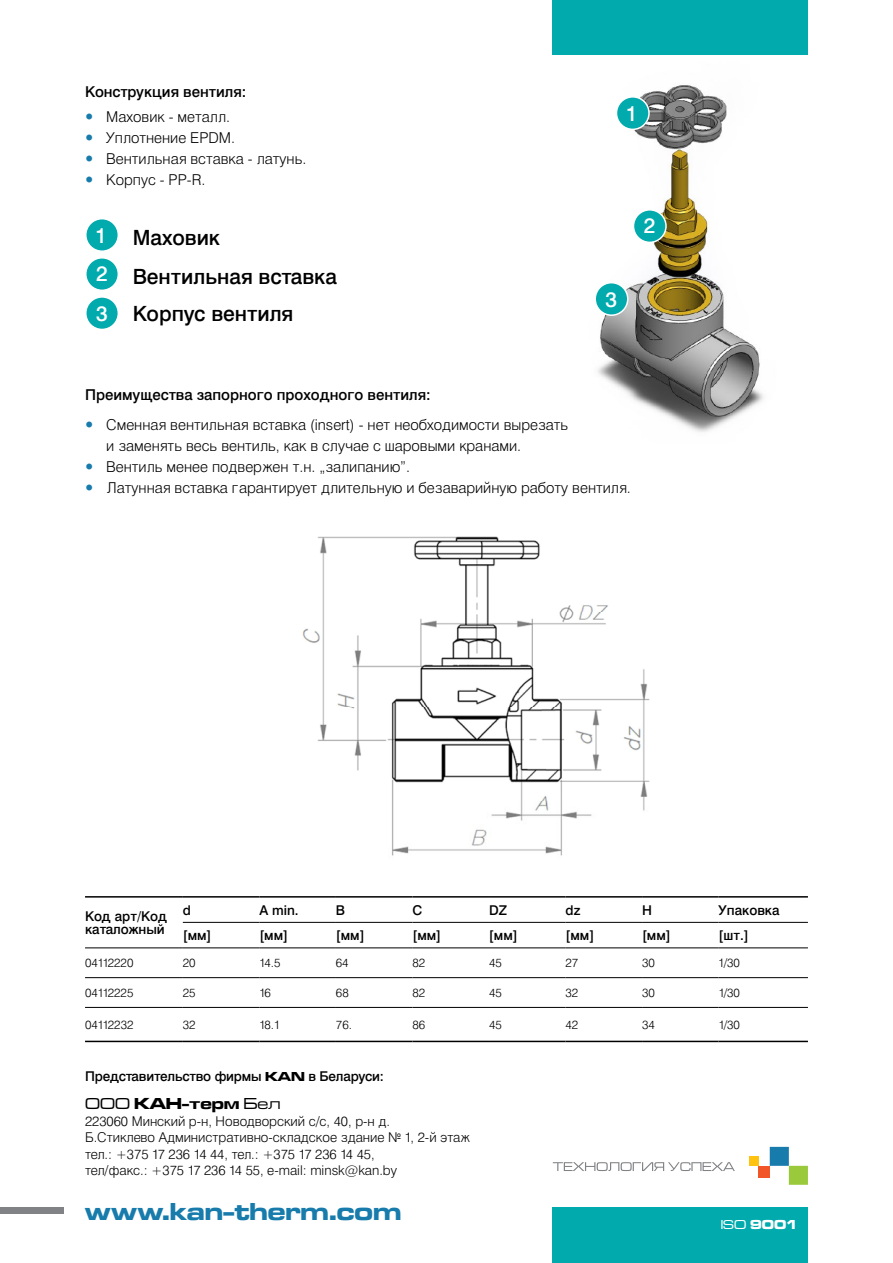
<style>
.page{position:relative;width:893px;height:1263px;background:#fff}
.page>*{position:absolute;margin:0;border:0;box-sizing:border-box;transform-origin:0 0}
.t1{font:25.5px "Microgramma D Bol Ext";color:#177bac}
.t2{font:21px/38.2px "Swiss 721 Md AT";color:#000}
.t3{font:21px "Swis 721 Md EU";color:#fff}
.t4{font:700 19.05px "Tahoma";letter-spacing:-.005em;color:#000}
.t5{font:16.5px "Microgramma D Bol Ext";color:#000}
.t6{font:15px/21px "Swiss 721 Lt AT";color:#000}
.t7{font:15px "Swiss 721 Md AT";color:#000}
.t8{font:13.5px/16.5px "Swiss 721 Lt AT";color:#000}
.t9{font:13.5px/13.5px "Swiss 721 Md AT";color:#000}
.t10{font:13.5px "Microgramma D Bol Ext";color:#fff}
.t11{font:12px "Swiss 721 Lt AT";color:#000}
.s1{font-family:"Microgramma D Bol Ext"}
.s2{font-family:"mikro Kan";font-weight:500}
.s3{font-family:"Microgramma D Med Ext"}
</style>
<div class="page">
<div style="left:553px;top:0;width:255px;height:55px;background:#00aaad"></div>
<div style="left:553px;top:1208px;width:255px;height:55px;background:#00aaad"></div>
<div style="left:0;top:1208px;width:64px;height:6px;background:#808285"></div>
<img style="left:598px;top:85px;width:166px;height:347px">
<div style="left:86px;top:219px;width:32px;height:32px;background:#00aaad;border-radius:50%"></div>
<div style="left:85px;top:218px;width:34px;height:34px;border:2px solid #fff;border-radius:50%"></div>
<div style="left:616px;top:97px;width:33px;height:32px;background:#00aaad;border-radius:50%"></div>
<div style="left:616px;top:96px;width:34px;height:34px;border:2px solid #fff;border-radius:50%"></div>
<div style="left:86px;top:258px;width:32px;height:32px;background:#00aaad;border-radius:50%"></div>
<div style="left:85px;top:257px;width:34px;height:34px;border:2px solid #fff;border-radius:50%"></div>
<div style="left:633px;top:210px;width:33px;height:32px;background:#00aaad;border-radius:50%"></div>
<div style="left:633px;top:209px;width:34px;height:34px;border:2px solid #fff;border-radius:50%"></div>
<div style="left:86px;top:297px;width:32px;height:32px;background:#00aaad;border-radius:50%"></div>
<div style="left:85px;top:296px;width:34px;height:34px;border:2px solid #fff;border-radius:50%"></div>
<div style="left:595px;top:283px;width:33px;height:32px;background:#00aaad;border-radius:50%"></div>
<div style="left:594px;top:282px;width:34px;height:34px;border:2px solid #fff;border-radius:50%"></div>
<img style="left:302px;top:536px;width:348px;height:320px">
<hr style="left:259px;top:922px;width:77px;height:1px;background:#000">
<hr style="left:336px;top:922px;width:76px;height:1px;background:#000">
<hr style="left:412px;top:922px;width:77px;height:1px;background:#000">
<hr style="left:489px;top:922px;width:77px;height:1px;background:#000">
<hr style="left:566px;top:922px;width:76px;height:1px;background:#000">
<hr style="left:642px;top:922px;width:77px;height:1px;background:#000">
<hr style="left:719px;top:922px;width:89px;height:1px;background:#000">
<hr style="left:259px;top:947px;width:77px;height:1px;background:#000">
<hr style="left:336px;top:947px;width:76px;height:1px;background:#000">
<hr style="left:412px;top:947px;width:77px;height:1px;background:#000">
<hr style="left:489px;top:947px;width:77px;height:1px;background:#000">
<hr style="left:566px;top:947px;width:76px;height:1px;background:#000">
<hr style="left:642px;top:947px;width:77px;height:1px;background:#000">
<hr style="left:719px;top:947px;width:89px;height:1px;background:#000">
<hr style="left:85px;top:977px;width:98px;height:1px;background:#000">
<hr style="left:183px;top:977px;width:76px;height:1px;background:#000">
<hr style="left:259px;top:977px;width:77px;height:1px;background:#000">
<hr style="left:336px;top:977px;width:76px;height:1px;background:#000">
<hr style="left:412px;top:977px;width:77px;height:1px;background:#000">
<hr style="left:489px;top:977px;width:77px;height:1px;background:#000">
<hr style="left:566px;top:977px;width:76px;height:1px;background:#000">
<hr style="left:642px;top:977px;width:77px;height:1px;background:#000">
<hr style="left:719px;top:977px;width:89px;height:1px;background:#000">
<hr style="left:85px;top:1007px;width:98px;height:1px;background:#000">
<hr style="left:183px;top:1007px;width:76px;height:1px;background:#000">
<hr style="left:259px;top:1007px;width:77px;height:1px;background:#000">
<hr style="left:336px;top:1007px;width:76px;height:1px;background:#000">
<hr style="left:412px;top:1007px;width:77px;height:1px;background:#000">
<hr style="left:489px;top:1007px;width:77px;height:1px;background:#000">
<hr style="left:566px;top:1007px;width:76px;height:1px;background:#000">
<hr style="left:642px;top:1007px;width:77px;height:1px;background:#000">
<hr style="left:719px;top:1007px;width:89px;height:1px;background:#000">
<hr style="left:259px;top:896px;width:77px;height:1px;background:#000">
<hr style="left:336px;top:896px;width:76px;height:1px;background:#000">
<hr style="left:412px;top:896px;width:77px;height:1px;background:#000">
<hr style="left:489px;top:896px;width:77px;height:1px;background:#000">
<hr style="left:566px;top:896px;width:76px;height:1px;background:#000">
<hr style="left:642px;top:896px;width:77px;height:1px;background:#000">
<hr style="left:719px;top:896px;width:89px;height:1px;background:#000">
<hr style="left:85px;top:1041px;width:98px;height:1px;background:#000">
<hr style="left:183px;top:1041px;width:76px;height:1px;background:#000">
<hr style="left:259px;top:1041px;width:77px;height:1px;background:#000">
<hr style="left:336px;top:1041px;width:76px;height:1px;background:#000">
<hr style="left:412px;top:1041px;width:77px;height:1px;background:#000">
<hr style="left:489px;top:1041px;width:77px;height:1px;background:#000">
<hr style="left:566px;top:1041px;width:76px;height:1px;background:#000">
<hr style="left:642px;top:1041px;width:77px;height:1px;background:#000">
<hr style="left:719px;top:1041px;width:89px;height:1px;background:#000">
<hr style="left:85px;top:896px;width:98px;height:1px;background:#000">
<hr style="left:183px;top:896px;width:76px;height:1px;background:#000">
<hr style="left:183px;top:922px;width:76px;height:1px;background:#000">
<hr style="left:85px;top:947px;width:98px;height:1px;background:#000">
<hr style="left:183px;top:947px;width:76px;height:1px;background:#000">
<div style="left:758px;top:1166px;width:12px;height:11px;background:#f15628"></div>
<div style="left:749px;top:1156px;width:9px;height:10px;background:#ffc20e"></div>
<div style="left:789px;top:1166px;width:19px;height:19px;background:#9aca3c"></div>
<div style="left:770px;top:1147px;width:19px;height:19px;background:#177bac"></div>
<svg style="left:553px;top:1162px;width:182px;height:9px"></svg>
<p class="t7" style="left:85px;top:82px;width:163px">Конструкция вентиля:</p>
<p class="t6" style="left:106px;top:106px;width:202px">Маховик - металл.<br>Уплотнение EPDM.<br>Вентильная вставка - латунь.<br>Корпус - PP-R.</p>
<h2 class="t3" style="left:95px;top:222px;width:13px">1</h2>
<h2 class="t3" style="left:96px;top:261px;width:13px">2</h2>
<h2 class="t3" style="left:96px;top:301px;width:13px">3</h2>
<h2 class="t2" style="left:133px;top:218px;width:206px">Маховик<br>Вентильная вставка<br>Корпус вентиля</h2>
<h2 class="t3" style="left:626px;top:101px;width:13px">1</h2>
<h2 class="t3" style="left:606px;top:286px;width:13px">3</h2>
<h2 class="t3" style="left:644px;top:213px;width:13px">2</h2>
<p class="t7" style="left:85px;top:386px;width:347px">Преимущества запорного проходного вентиля:</p>
<p class="t6" style="left:106px;top:414px;width:526px">Сменная вентильная вставка (insert) - нет необходимости вырезать<br>и заменять весь вентиль, как в случае с шаровыми кранами.<br>Вентиль менее подвержен т.н. „залипанию”.<br>Латунная вставка гарантирует длительную и безаварийную работу вентиля.</p>
<p class="t9" style="left:85px;top:909px;width:84px">Код арт/Код каталожный</p>
<p class="t9" style="left:183px;top:903px;width:10px">d</p>
<p class="t9" style="left:259px;top:903px;width:41px">A min.</p>
<p class="t9" style="left:336px;top:903px;width:11px">B</p>
<p class="t9" style="left:412px;top:903px;width:11px">C</p>
<p class="t9" style="left:489px;top:903px;width:19px">DZ</p>
<p class="t9" style="left:565px;top:903px;width:16px">dz</p>
<p class="t9" style="left:642px;top:903px;width:11px">H</p>
<p class="t9" style="left:719px;top:903px;width:63px">Упаковка</p>
<p class="t9" style="left:183px;top:929px;width:30px">[мм]</p>
<p class="t9" style="left:259px;top:929px;width:30px">[мм]</p>
<p class="t9" style="left:336px;top:929px;width:30px">[мм]</p>
<p class="t9" style="left:412px;top:929px;width:30px">[мм]</p>
<p class="t9" style="left:489px;top:929px;width:30px">[мм]</p>
<p class="t9" style="left:565px;top:929px;width:30px">[мм]</p>
<p class="t9" style="left:642px;top:929px;width:30px">[мм]</p>
<p class="t9" style="left:719px;top:929px;width:32px">[шт.]</p>
<p class="t11" style="left:85px;top:956px;width:50px">04112220</p>
<p class="t11" style="left:183px;top:956px;width:14px">20</p>
<p class="t11" style="left:259px;top:956px;width:22px">14.5</p>
<p class="t11" style="left:336px;top:956px;width:14px">64</p>
<p class="t11" style="left:412px;top:956px;width:14px">82</p>
<p class="t11" style="left:489px;top:956px;width:14px">45</p>
<p class="t11" style="left:566px;top:956px;width:14px">27</p>
<p class="t11" style="left:642px;top:956px;width:14px">30</p>
<p class="t11" style="left:719px;top:956px;width:23px">1/30</p>
<p class="t11" style="left:85px;top:986px;width:50px">04112225</p>
<p class="t11" style="left:183px;top:986px;width:14px">25</p>
<p class="t11" style="left:259px;top:986px;width:13px">16</p>
<p class="t11" style="left:336px;top:986px;width:14px">68</p>
<p class="t11" style="left:412px;top:986px;width:14px">82</p>
<p class="t11" style="left:489px;top:986px;width:14px">45</p>
<p class="t11" style="left:566px;top:986px;width:14px">32</p>
<p class="t11" style="left:642px;top:986px;width:14px">30</p>
<p class="t11" style="left:719px;top:986px;width:23px">1/30</p>
<p class="t11" style="left:85px;top:1017px;width:50px">04112232</p>
<p class="t11" style="left:183px;top:1017px;width:14px">32</p>
<p class="t11" style="left:259px;top:1017px;width:21px">18.1</p>
<p class="t11" style="left:336px;top:1017px;width:17px">76.</p>
<p class="t11" style="left:412px;top:1017px;width:14px">86</p>
<p class="t11" style="left:489px;top:1017px;width:14px">45</p>
<p class="t11" style="left:566px;top:1017px;width:14px">42</p>
<p class="t11" style="left:642px;top:1017px;width:14px">34</p>
<p class="t11" style="left:719px;top:1017px;width:23px">1/30</p>
<p class="t4" style="left:297px;top:1056px;width:98px">04112220</p>
<p class="t9" style="left:85px;top:1070px;width:300px">Представительство фирмы <span class="s1">KAN</span> в Беларуси:</p>
<p class="t5" style="left:85px;top:1092px;width:197px"><span class="s2">ООО</span> Кан-терм <span class="s2">Бел</span></p>
<p class="t8" style="left:85px;top:1112px;width:386px">223060 Минский р-н, Новодворский с/с, 40, р-н д.<br>Б.Стиклево Административно-складское здание № 1, 2-й этаж тел.: +375 17 236 14 44, тел.: +375 17 236 14 45,<br>тел/факс.: +375 17 236 14 55, e-mail: minsk@kan.by</p>
<p class="t4" style="left:297px;top:1111px;width:98px">04112232</p>
<h1 class="t1" style="left:85px;top:1194px;width:318px">www.kan-therm.com</h1>
<p class="t10" style="left:721px;top:1216px;width:79px"><span class="s3">ISO</span> 9001</p>
</div>
